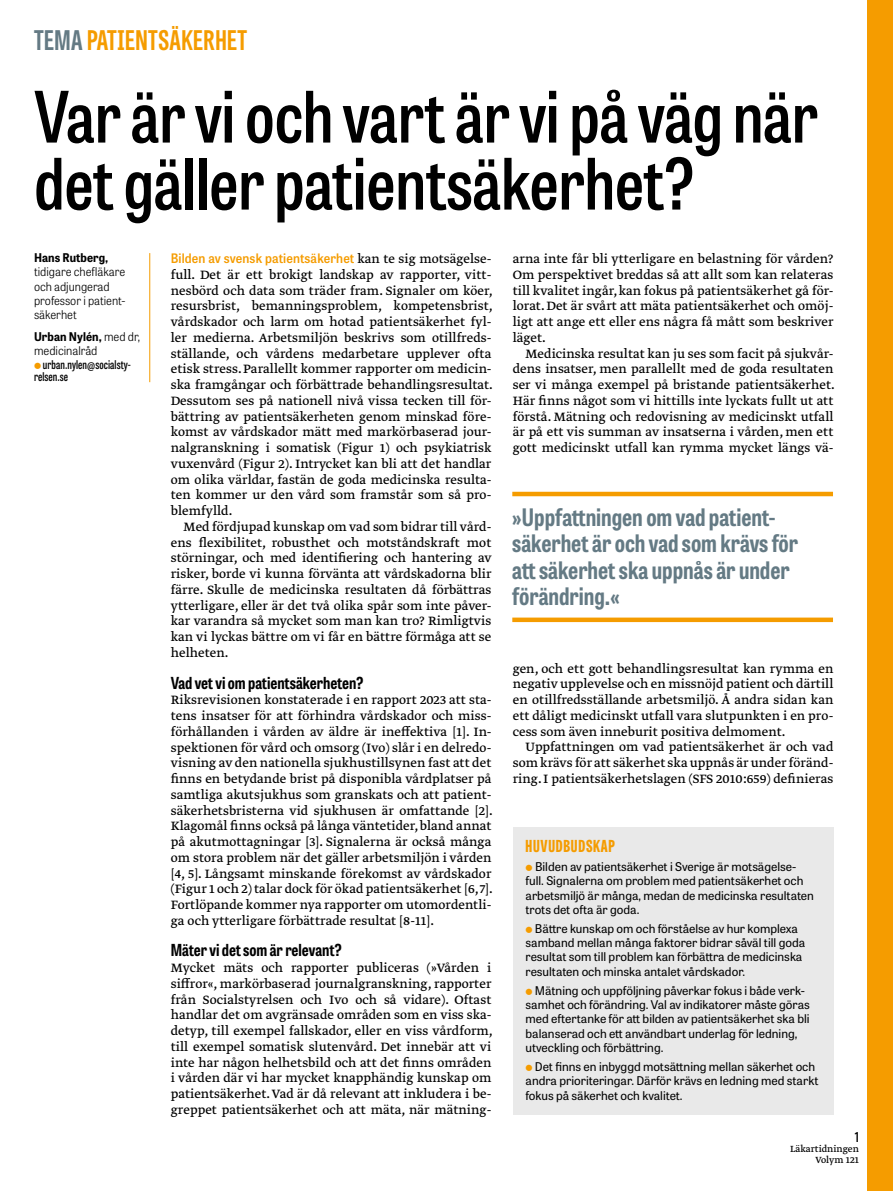
<style>
.page{position:relative;width:893px;height:1191px;background:#fff}
.page>*{position:absolute;margin:0;border:0;box-sizing:border-box;transform-origin:0 0}
.t1{font:600 70.5px/67.1px "Tablet Gothic Condensed";letter-spacing:-.005em;color:#000}
.t2{font:700 27px "Tablet Gothic Compressed";letter-spacing:.02em;color:#f59c00}
.t3{font:700 24px/26.2px "Tablet Gothic Condensed";color:#647a84}
.t4{font:700 16.5px "Tablet Gothic Condensed";color:#000}
.t5{font:800 16.5px "Tablet Gothic Compressed";letter-spacing:.045em;color:#f59c00}
.t6{font:14.25px/15.8px "Greta Text Pro Regular Min";color:#000;text-align:justify}
.t7{font:600 13.5px "Tablet Gothic Condensed";color:#000}
.t8{font:600 13.05px "Tablet Gothic Narrow";letter-spacing:.01em;color:#f59c00}
.t9{font:12px/14.4px "Tablet Gothic";color:#000}
.t10{font:300 12px/14.2px "Tablet Gothic Narrow";color:#000}
.t11{font:600 12px/12px "Tablet Gothic Compressed";letter-spacing:.01em;color:#000}
.t12{font:700 12px "Tablet Gothic Narrow";letter-spacing:.005em;color:#000}
.t13{font:10.5px/10.5px "Greta Text Pro";color:#000;text-align:right}
.s1{color:#647a84}
.s2{font-family:"Greta Text Pro Regular Min";font-weight:400;font-size:14.25px;color:#000}
.s3{font-weight:700}
</style>
<div class="page">
<div style="left:867px;top:0;width:26px;height:1191px;background:#f59c00"></div>
<hr style="left:149px;top:253px;width:1px;height:129px;background:#f59c00">
<div style="left:513px;top:827px;width:320px;height:287px;background:#e9e9e9"></div>
<hr style="left:512px;top:492px;width:321px;height:4px;background:#f59c00">
<div style="left:512px;top:617px;width:321px;height:5px;background:#f59c00"></div>
<h2 class="t2" style="left:34px;top:22px;width:215px"><span class="s1">TEMA</span> PATIENTSÄKERHET</h2>
<h1 class="t1" style="left:34px;top:81px;width:785px">Var är vi och vart är vi på väg när det gäller patientsäkerhet?</h1>
<p class="t8" style="left:171px;top:249px;width:322px">Bilden av svensk patientsäkerhet <span class="s2">kan te sig motsägelse-</span></p>
<p class="t6" style="left:171px;top:267px;width:324px">full. Det är ett brokigt landskap av rapporter, vitt&shy;nesbörd och data som träder fram. Signaler om köer, resursbrist, bemanningsproblem, kompetensbrist, vårdskador och larm om hotad patientsäkerhet fyl&shy;ler medierna. Arbetsmiljön beskrivs som otillfreds&shy;ställande, och vårdens medarbetare upplever ofta etisk stress. Parallellt kommer rapporter om medicin&shy;ska framgångar och förbättrade behandlingsresultat.<br>Dessutom ses på nationell nivå vissa tecken till för&shy;bättring av patientsäkerheten genom minskad före&shy;komst av vårdskador mätt med markörbaserad jour&shy;nalgranskning i somatisk (Figur 1) och psykiatrisk vuxenvård (Figur 2). Intrycket kan bli att det handlar om olika världar, fastän de goda medicinska resulta&shy;ten kommer ur den vård som framstår som så pro&shy;blemfylld.</p>
<p class="t6" style="left:171px;top:519px;width:322px;text-indent:13px">Med fördjupad kunskap om vad som bidrar till vård&shy;ens flexibilitet, robusthet och motståndskraft mot störningar, och med identifiering och hantering av risker, borde vi kunna förvänta att vårdskadorna blir färre. Skulle de medicinska resultaten då förbättras ytterligare, eller är det två olika spår som inte påver&shy;kar varandra så mycket som man kan tro? Rimligtvis kan vi lyckas bättre om vi får en bättre förmåga att se helheten.</p>
<p class="t4" style="left:171px;top:671px;width:194px">Vad vet vi om patientsäkerheten?</p>
<p class="t6" style="left:171px;top:692px;width:324px">Riksrevisionen konstaterade i en rapport 2023 att sta&shy;tens insatser för att förhindra vårdskador och miss&shy;förhållanden i vården av äldre är ineffektiva [1]. In&shy;spektionen för vård och omsorg (Ivo) slår i en delredo&shy;visning av den nationella sjukhustillsynen fast att det finns en betydande brist på disponibla vårdplatser på samtliga akutsjukhus som granskats och att patient&shy;säkerhetsbristerna vid sjukhusen är omfattande [2].<br>Klagomål finns också på långa väntetider, bland annat på akutmottagningar [3]. Signalerna är också många om stora problem när det gäller arbetsmiljön i vården [4, 5]. Långsamt minskande förekomst av vårdskador (Figur 1 och 2) talar dock för ökad patientsäkerhet [6, 7].<br>Fortlöpande kommer nya rapporter om utomordentli&shy;ga och ytterligare förbättrade resultat [8-11].</p>
<p class="t4" style="left:171px;top:939px;width:173px">Mäter vi det som är relevant?</p>
<p class="t6" style="left:171px;top:960px;width:324px">Mycket mäts och rapporter publiceras (»Vården i siffror«, markörbaserad journalgranskning, rapporter från Socialstyrelsen och Ivo och så vidare). Oftast handlar det om avgränsade områden som en viss ska&shy;detyp, till exempel fallskador, eller en viss vårdform, till exempel somatisk slutenvård. Det innebär att vi inte har någon helhetsbild och att det finns områden i vården där vi har mycket knapphändig kunskap om patientsäkerhet. Vad är då relevant att inkludera i be&shy;greppet patientsäkerhet och att mäta, när mätning-</p>
<p class="t6" style="left:513px;top:251px;width:322px">arna inte får bli ytterligare en belastning för vården?<br>Om perspektivet breddas så att allt som kan relateras till kvalitet ingår, kan fokus på patientsäkerhet gå för&shy;lorat. Det är svårt att mäta patientsäkerhet och omöj&shy;ligt att ange ett eller ens några få mått som beskriver läget.</p>
<p class="t6" style="left:513px;top:346px;width:324px;text-indent:13px">Medicinska resultat kan ju ses som facit på sjukvår&shy;dens insatser, men parallellt med de goda resultaten ser vi många exempel på bristande patientsäkerhet.<br>Här finns något som vi hittills inte lyckats fullt ut att förstå. Mätning och redovisning av medicinskt utfall är på ett vis summan av insatserna i vården, men ett gott medicinskt utfall kan rymma mycket längs vä-</p>
<p class="t12" style="left:34px;top:249px;width:76px">Hans Rutberg,</p>
<p class="t10" style="left:34px;top:264px;width:93px">tidigare chefläkare och adjungerad professor i patient&shy;säkerhet</p>
<p class="t10" style="left:34px;top:329px;width:107px"><span class="s3">Urban Nylén,</span> med dr, medicinalråd</p>
<p class="t11" style="left:34px;top:358px;width:98px;text-indent:9px">urban.nylen@socialsty&shy;relsen.se</p>
<h3 class="t3" style="left:512px;top:503px;width:287px">»Uppfattningen om vad patient&shy;säkerhet är och vad som krävs för att säkerhet ska uppnås är under förändring.«</h3>
<p class="t6" style="left:513px;top:661px;width:322px">gen, och ett gott behandlingsresultat kan rymma en negativ upplevelse och en missnöjd patient och därtill en otillfredsställande arbetsmiljö. Å andra sidan kan ett dåligt medicinskt utfall vara slutpunkten i en pro&shy;cess som även inneburit positiva delmoment.</p>
<p class="t6" style="left:513px;top:740px;width:322px;text-indent:13px">Uppfattningen om vad patientsäkerhet är och vad som krävs för att säkerhet ska uppnås är under föränd&shy;ring. I patientsäkerhetslagen (SFS 2010:659) definieras</p>
<p class="t5" style="left:525px;top:834px;width:91px">HUVUDBUDSKAP</p>
<p class="t9" style="left:525px;top:858px;width:290px;text-indent:10px">Bilden av patientsäkerhet i Sverige är motsägelse&shy;full. Signalerna om problem med patientsäkerhet och arbetsmiljö är många, medan de medicinska resultaten trots det ofta är goda.</p>
<p class="t9" style="left:525px;top:920px;width:281px;text-indent:9px">Bättre kunskap om och förståelse av hur komplexa samband mellan många faktorer bidrar såväl till goda resultat som till problem kan förbättra de medicinska resultaten och minska antalet vårdskador.</p>
<p class="t9" style="left:525px;top:982px;width:286px;text-indent:9px">Mätning och uppföljning påverkar fokus i både verk&shy;samhet och förändring. Val av indikatorer måste göras med eftertanke för att bilden av patientsäkerhet ska bli balanserad och ett användbart underlag för ledning, utveckling och förbättring.</p>
<p class="t9" style="left:525px;top:1058px;width:294px;text-indent:9px">Det finns en inbyggd motsättning mellan säkerhet och andra prioriteringar. Därför krävs en ledning med starkt fokus på säkerhet och kvalitet.</p>
<p class="t7" style="left:855px;top:1127px;width:6px">1</p>
<p class="t13" style="left:790px;top:1144px;width:70px">Läkartidningen<br>Volym 121</p>
</div>
